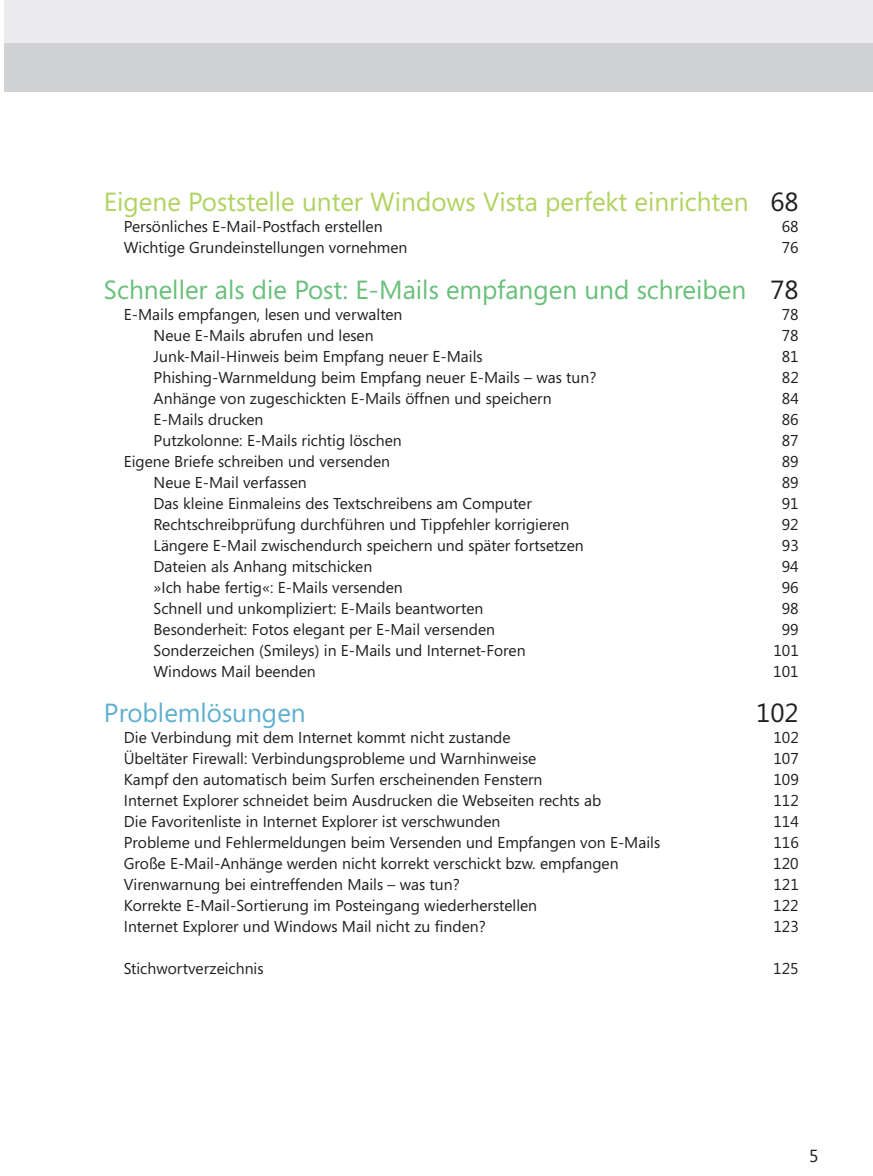
<style>
.page{position:relative;width:873px;height:1176px;background:#fff}
.page>*{position:absolute;margin:0;border:0;box-sizing:border-box;transform-origin:0 0}
.t1{font:26.25px "Segoe";color:#b0d360}
.t2{font:26.25px "Segoe";color:#68c079}
.t3{font:26.25px "Segoe";color:#5eafd0}
.t4{font:26.25px "Segoe";color:#231f20}
.t5{font:17.5px "Segoe";color:#231f20}
.t6{font:15.75px "Segoe";color:#231f20}
.s1{color:#231f20}
</style>
<div class="page">
<div style="left:5px;top:0;width:868px;height:92px;background:#d1d2d4"></div>
<div style="left:5px;top:0;width:868px;height:42px;background:#ececee"></div>
<h1 class="t1" style="left:104px;top:191px;width:696px">Eigene Poststelle unter Windows Vista perfekt einrichten <span class="s1">68</span></h1>
<p class="t6" style="left:124px;top:220px;width:260px">Persönliches E-Mail-Postfach erstellen</p>
<p class="t6" style="left:781px;top:220px;width:18px">68</p>
<p class="t6" style="left:124px;top:241px;width:285px">Wichtige Grundeinstellungen vornehmen</p>
<p class="t6" style="left:781px;top:241px;width:18px">76</p>
<h1 class="t2" style="left:104px;top:279px;width:696px">Schneller als die Post: E-Mails empfangen und schreiben <span class="s1">78</span></h1>
<p class="t6" style="left:124px;top:308px;width:280px">E-Mails empfangen, lesen und verwalten</p>
<p class="t6" style="left:781px;top:308px;width:18px">78</p>
<p class="t6" style="left:154px;top:329px;width:221px">Neue E-Mails abrufen und lesen</p>
<p class="t6" style="left:781px;top:329px;width:18px">78</p>
<p class="t6" style="left:154px;top:350px;width:330px">Junk-Mail-Hinweis beim Empfang neuer E-Mails</p>
<p class="t6" style="left:781px;top:350px;width:18px">81</p>
<p class="t6" style="left:154px;top:371px;width:444px">Phishing-Warnmeldung beim Empfang neuer E-Mails – was tun?</p>
<p class="t6" style="left:781px;top:371px;width:18px">82</p>
<p class="t6" style="left:154px;top:392px;width:399px">Anhänge von zugeschickten E-Mails öffnen und speichern</p>
<p class="t6" style="left:781px;top:392px;width:18px">84</p>
<p class="t6" style="left:154px;top:413px;width:111px">E-Mails drucken</p>
<p class="t6" style="left:781px;top:413px;width:18px">86</p>
<p class="t6" style="left:154px;top:434px;width:250px">Putzkolonne: E-Mails richtig löschen</p>
<p class="t6" style="left:781px;top:434px;width:18px">87</p>
<p class="t6" style="left:124px;top:455px;width:268px">Eigene Briefe schreiben und versenden</p>
<p class="t6" style="left:781px;top:455px;width:18px">89</p>
<p class="t6" style="left:154px;top:476px;width:155px">Neue E-Mail verfassen</p>
<p class="t6" style="left:781px;top:476px;width:18px">89</p>
<p class="t6" style="left:154px;top:497px;width:380px">Das kleine Einmaleins des Textschreibens am Computer</p>
<p class="t6" style="left:781px;top:497px;width:18px">91</p>
<p class="t6" style="left:154px;top:518px;width:417px">Rechtschreibprüfung durchführen und Tippfehler korrigieren</p>
<p class="t6" style="left:781px;top:518px;width:18px">92</p>
<p class="t6" style="left:154px;top:539px;width:431px">Längere E-Mail zwischendurch speichern und später fortsetzen</p>
<p class="t6" style="left:781px;top:539px;width:18px">93</p>
<p class="t6" style="left:154px;top:560px;width:220px">Dateien als Anhang mitschicken</p>
<p class="t6" style="left:781px;top:560px;width:18px">94</p>
<p class="t6" style="left:154px;top:581px;width:251px">»Ich habe fertig«: E-Mails versenden</p>
<p class="t6" style="left:781px;top:581px;width:18px">96</p>
<p class="t6" style="left:154px;top:602px;width:331px">Schnell und unkompliziert: E-Mails beantworten</p>
<p class="t6" style="left:781px;top:602px;width:18px">98</p>
<p class="t6" style="left:154px;top:623px;width:343px">Besonderheit: Fotos elegant per E-Mail versenden</p>
<p class="t6" style="left:781px;top:623px;width:18px">99</p>
<p class="t6" style="left:154px;top:644px;width:373px">Sonderzeichen (Smileys) in E-Mails und Internet-Foren</p>
<p class="t6" style="left:773px;top:644px;width:27px">101</p>
<p class="t6" style="left:154px;top:665px;width:164px">Windows Mail beenden</p>
<p class="t6" style="left:773px;top:665px;width:27px">101</p>
<h1 class="t3" style="left:104px;top:702px;width:203px">Problemlösungen</h1>
<h1 class="t4" style="left:756px;top:702px;width:44px">102</h1>
<p class="t6" style="left:124px;top:731px;width:388px">Die Verbindung mit dem Internet kommt nicht zustande</p>
<p class="t6" style="left:773px;top:731px;width:27px">102</p>
<p class="t6" style="left:124px;top:752px;width:414px">Übeltäter Firewall: Verbindungsprobleme und Warnhinweise</p>
<p class="t6" style="left:773px;top:752px;width:27px">107</p>
<p class="t6" style="left:124px;top:773px;width:420px">Kampf den automatisch beim Surfen erscheinenden Fenstern</p>
<p class="t6" style="left:773px;top:773px;width:27px">109</p>
<p class="t6" style="left:124px;top:794px;width:479px">Internet Explorer schneidet beim Ausdrucken die Webseiten rechts ab</p>
<p class="t6" style="left:773px;top:794px;width:27px">112</p>
<p class="t6" style="left:124px;top:815px;width:378px">Die Favoritenliste in Internet Explorer ist verschwunden</p>
<p class="t6" style="left:773px;top:815px;width:27px">114</p>
<p class="t6" style="left:124px;top:836px;width:538px">Probleme und Fehlermeldungen beim Versenden und Empfangen von E-Mails</p>
<p class="t6" style="left:773px;top:836px;width:27px">116</p>
<p class="t6" style="left:124px;top:857px;width:496px">Große E-Mail-Anhänge werden nicht korrekt verschickt bzw. empfangen</p>
<p class="t6" style="left:773px;top:857px;width:27px">120</p>
<p class="t6" style="left:124px;top:878px;width:337px">Virenwarnung bei eintreffenden Mails – was tun?</p>
<p class="t6" style="left:773px;top:878px;width:27px">121</p>
<p class="t6" style="left:124px;top:899px;width:415px">Korrekte E-Mail-Sortierung im Posteingang wiederherstellen</p>
<p class="t6" style="left:773px;top:899px;width:27px">122</p>
<p class="t6" style="left:124px;top:920px;width:363px">Internet Explorer und Windows Mail nicht zu finden?</p>
<p class="t6" style="left:773px;top:920px;width:27px">123</p>
<p class="t6" style="left:124px;top:962px;width:141px">Stichwortverzeichnis</p>
<p class="t6" style="left:773px;top:962px;width:27px">125</p>
<p class="t5" style="left:809px;top:1149px;width:11px">5</p>
</div>
